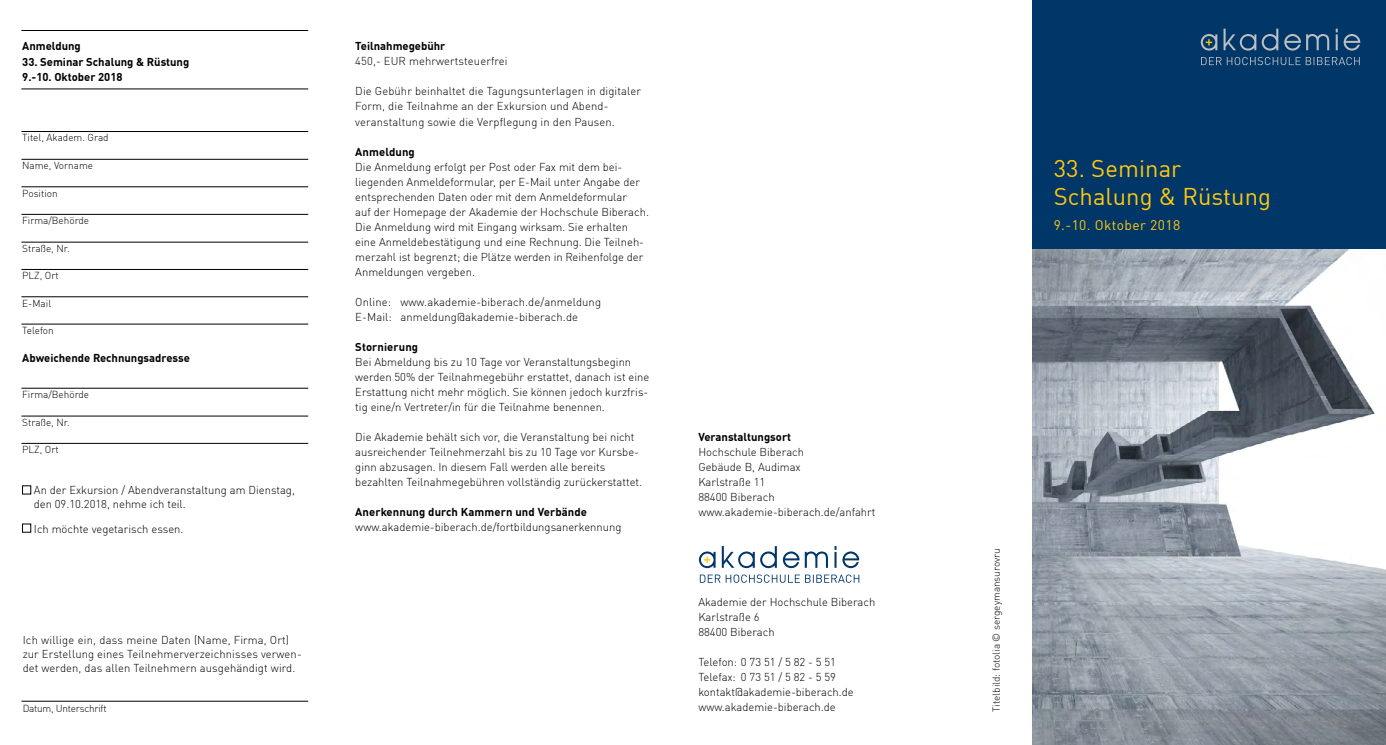
<style>
.page{position:relative;width:1386px;height:745px;background:#fff}
.page>*{position:absolute;margin:0;border:0;box-sizing:border-box;transform-origin:0 0}
.t1{font:23.75px/27.5px "DIN";letter-spacing:.005em;color:#ffc90d}
.t2{font:13.75px "DIN";letter-spacing:.03em;color:#ffc90d}
.t3{font:300 11.25px/15px "DIN";color:#000}
.t4{font:700 11.25px/15px "DIN";color:#000}
.t5{font:300 10px "DIN";color:#000}
.t6{font:300 10px "DIN";letter-spacing:-.02em;color:#000}
</style>
<div class="page">
<svg style="left:699px;top:551px;width:16px;height:16px"></svg>
<svg style="left:700px;top:574px;width:159px;height:8px"></svg>
<svg style="left:722px;top:546px;width:137px;height:21px"></svg>
<div style="left:22px;top:485px;width:9px;height:9px;background:#fff;border:1px solid #000"></div>
<div style="left:22px;top:523px;width:9px;height:9px;background:#fff;border:1px solid #000"></div>
<hr style="left:21px;top:30px;width:287px;height:1px;background:#000">
<hr style="left:21px;top:131px;width:287px;height:1px;background:#000">
<hr style="left:21px;top:159px;width:287px;height:1px;background:#000">
<hr style="left:21px;top:186px;width:287px;height:1px;background:#000">
<hr style="left:21px;top:214px;width:287px;height:1px;background:#000">
<hr style="left:21px;top:242px;width:287px;height:1px;background:#000">
<hr style="left:21px;top:269px;width:287px;height:1px;background:#000">
<hr style="left:21px;top:296px;width:287px;height:1px;background:#000">
<hr style="left:21px;top:323px;width:287px;height:1px;background:#000">
<hr style="left:21px;top:387px;width:287px;height:1px;background:#000">
<hr style="left:21px;top:415px;width:287px;height:1px;background:#000">
<hr style="left:21px;top:443px;width:287px;height:1px;background:#000">
<hr style="left:21px;top:700px;width:287px;height:1px;background:#000">
<hr style="left:21px;top:89px;width:287px;height:1px;background:#000">
<img style="left:1032px;top:248px;width:353px;height:496px">
<div style="left:1027px;top:0;width:358px;height:248px;background:#003768"></div>
<svg style="left:1200px;top:34px;width:17px;height:17px"></svg>
<svg style="left:1201px;top:57px;width:158px;height:8px"></svg>
<svg style="left:1223px;top:29px;width:137px;height:22px"></svg>
<div style="left:1004px;top:0;width:27px;height:744px;background:#fff"></div>
<p class="t4" style="left:22px;top:38px;width:60px">Anmeldung</p>
<p class="t4" style="left:22px;top:53px;width:169px">33. Seminar Schalung &amp; Rüstung<br>9.-10. Oktober 2018</p>
<p class="t5" style="left:22px;top:132px;width:88px">Titel, Akadem. Grad</p>
<p class="t5" style="left:22px;top:159px;width:72px">Name, Vorname</p>
<p class="t5" style="left:22px;top:187px;width:37px">Position</p>
<p class="t5" style="left:22px;top:214px;width:68px">Firma/Behörde</p>
<p class="t5" style="left:22px;top:242px;width:49px">Straße, Nr.</p>
<p class="t5" style="left:22px;top:269px;width:38px">PLZ, Ort</p>
<p class="t5" style="left:22px;top:297px;width:30px">E-Mail</p>
<p class="t5" style="left:22px;top:324px;width:33px">Telefon</p>
<p class="t4" style="left:22px;top:349px;width:169px">Abweichende Rechnungsadresse</p>
<p class="t5" style="left:22px;top:388px;width:68px">Firma/Behörde</p>
<p class="t5" style="left:22px;top:415px;width:49px">Straße, Nr.</p>
<p class="t5" style="left:22px;top:443px;width:38px">PLZ, Ort</p>
<p class="t3" style="left:34px;top:483px;width:263px;line-height:13.8px">An der Exkursion / Abendveranstaltung am Dienstag, den 09.10.2018, nehme ich teil.</p>
<p class="t3" style="left:34px;top:520px;width:151px">Ich möchte vegetarisch essen.</p>
<p class="t3" style="left:23px;top:633px;width:281px;line-height:13.8px">Ich willige ein, dass meine Daten (Name, Firma, Ort) zur Erstellung eines Teilnehmerverzeichnisses verwen&shy;det werden, das allen Teilnehmern ausgehändigt wird.</p>
<p class="t6" style="left:23px;top:701px;width:85px">Datum, Unterschrift</p>
<p class="t4" style="left:355px;top:38px;width:92px">Teilnahmegebühr</p>
<p class="t3" style="left:355px;top:54px;width:154px">450,- EUR mehrwertsteuerfrei</p>
<p class="t3" style="left:355px;top:84px;width:287px">Die Gebühr beinhaltet die Tagungsunterlagen in digitaler<br>Form, die Teilnahme an der Exkursion und Abend&shy;veranstaltung sowie die Verpflegung in den Pausen.</p>
<p class="t4" style="left:355px;top:143px;width:61px">Anmeldung</p>
<p class="t3" style="left:355px;top:159px;width:295px">Die Anmeldung erfolgt per Post oder Fax mit dem bei&shy;liegenden Anmeldeformular, per E-Mail unter Angabe der entsprechenden Daten oder mit dem Anmeldeformular<br>auf der Homepage der Akademie der Hochschule Biberach.<br>Die Anmeldung wird mit Eingang wirksam. Sie erhalten eine Anmeldebestätigung und eine Rechnung. Die Teilneh&shy;merzahl ist begrenzt; die Plätze werden in Reihenfolge der Anmeldungen vergeben.</p>
<p class="t3" style="left:355px;top:294px;width:247px">Online: www.akademie-biberach.de/anmeldung<br>E-Mail: anmeldung@akademie-biberach.de</p>
<p class="t4" style="left:355px;top:338px;width:64px">Stornierung</p>
<p class="t3" style="left:355px;top:354px;width:295px">Bei Abmeldung bis zu 10 Tage vor Veranstaltungsbeginn werden 50% der Teilnahmegebühr erstattet, danach ist eine Erstattung nicht mehr möglich. Sie können jedoch kurzfris&shy;tig eine/n Vertreter/in für die Teilnahme benennen.</p>
<p class="t3" style="left:355px;top:429px;width:288px">Die Akademie behält sich vor, die Veranstaltung bei nicht ausreichender Teilnehmerzahl bis zu 10 Tage vor Kursbe&shy;ginn abzusagen. In diesem Fall werden alle bereits bezahlten Teilnahmegebühren vollständig zurückerstattet.</p>
<p class="t4" style="left:355px;top:503px;width:233px">Anerkennung durch Kammern und Verbände</p>
<p class="t3" style="left:355px;top:519px;width:268px">www.akademie-biberach.de/fortbildungsanerkennung</p>
<p class="t4" style="left:698px;top:428px;width:94px">Veranstaltungsort</p>
<p class="t3" style="left:698px;top:444px;width:179px">Hochschule Biberach<br>Gebäude B, Audimax<br>Karlstraße 11<br>88400 Biberach www.akademie-biberach.de/anfahrt</p>
<p class="t3" style="left:698px;top:594px;width:178px">Akademie der Hochschule Biberach<br>Karlstraße 6<br>88400 Biberach</p>
<p class="t3" style="left:698px;top:654px;width:157px">Telefon: 0 73 51 / 5 82 - 5 51<br>Telefax: 0 73 51 / 5 82 - 5 59 kontakt@akademie-biberach.de www.akademie-biberach.de</p>
<h1 class="t1" style="left:1053px;top:154px;width:219px">33. Seminar<br>Schalung &amp; Rüstung</h1>
<p class="t2" style="left:1053px;top:216px;width:128px">9.-10. Oktober 2018</p>
<p class="t5" style="left:990px;top:711px;width:165px;rotate:-90deg">Titelbild: fotolia © sergeymansurovru</p>
</div>
